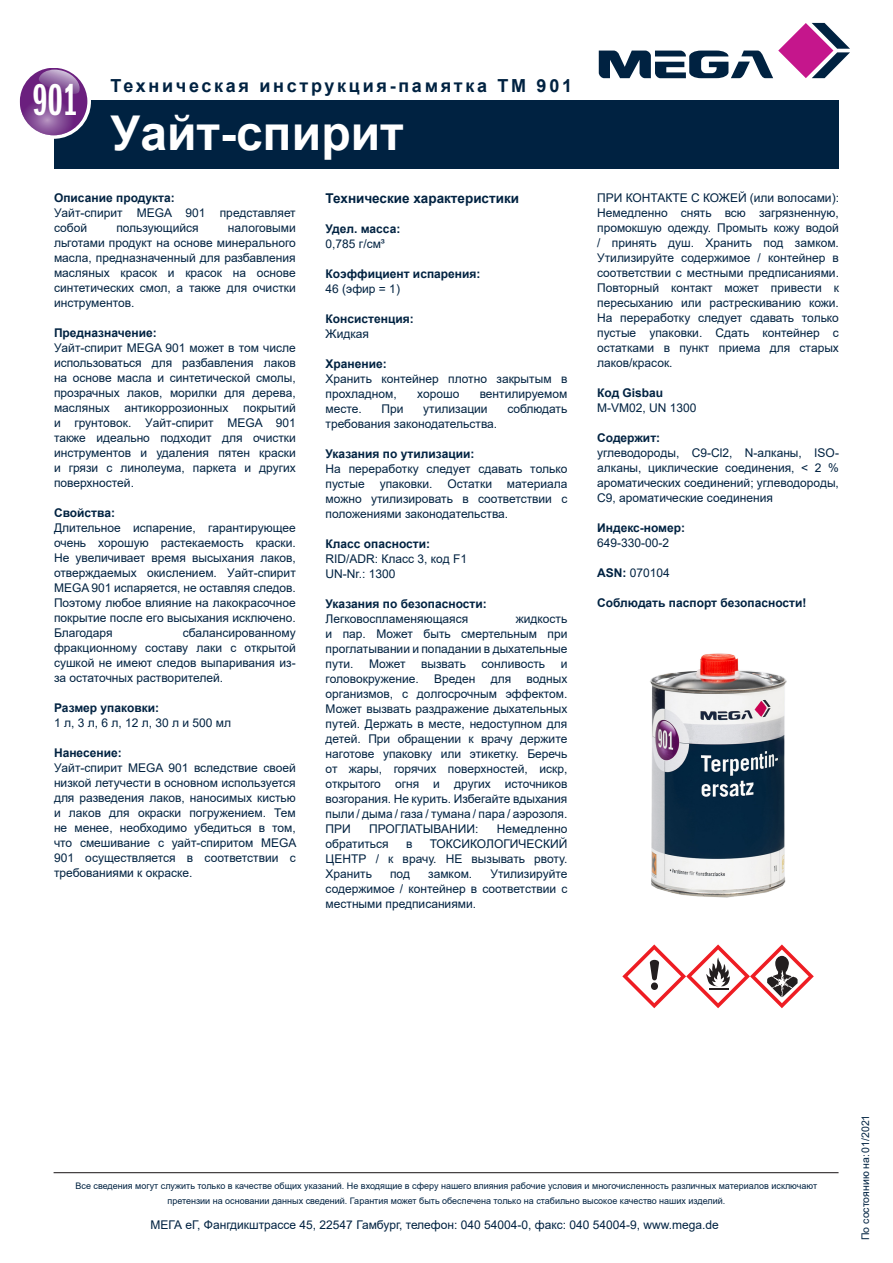
<style>
.page{position:relative;width:893px;height:1263px;background:#fff}
.page>*{position:absolute;margin:0;border:0;box-sizing:border-box;transform-origin:0 0}
.t1{font:700 48px "Arial";color:#fff}
.t2{font:46.2px "ITC Franklin Gothic Std Dm X Cp";color:#fff}
.t3{font:700 18px "Arial";letter-spacing:.15em;color:#002241}
.t4{font:700 13.5px "Arial";color:#002241}
.t5{font:12px/15px "Arial";color:#002241;text-align:justify}
.t6{font:700 12px "Arial";color:#002241}
.t7{font:10.5px "Arial";color:#002241}
.t8{font:9px/15px "Arial";color:#002241;text-align:center}
.s1{font-weight:700}
</style>
<div class="page">
<div style="left:54px;top:101px;width:784px;height:68px;background:#002241"></div>
<svg style="left:16px;top:64px;width:75px;height:75px"></svg>
<svg style="left:20px;top:68px;width:66px;height:67px"></svg>
<svg style="left:599px;top:23px;width:251px;height:55px"></svg>
<hr style="left:54px;top:1172px;width:784px;height:1px;background:#231f20">
<img style="left:650px;top:653px;width:137px;height:245px">
<svg style="left:622px;top:944px;width:192px;height:64px"></svg>
<h2 class="t2" style="left:33px;top:75px;width:46px">901</h2>
<p class="t3" style="left:111px;top:73px;width:463px">Техническая инструкция-памятка TM 901</p>
<p class="t1" style="left:111px;top:99px;width:295px">Уайт-спирит</p>
<p class="t6" style="left:54px;top:189px;width:122px">Описание продукта:</p>
<p class="t5" style="left:54px;top:205px;width:243px">Уайт-спирит MEGA 901 представляет собой</p>
<p class="t4" style="left:326px;top:189px;width:195px">Технические характеристики</p>
<p class="t6" style="left:326px;top:220px;width:76px">Удел. масса:</p>
<p class="t5" style="left:326px;top:236px;width:61px">0,785 г/см³</p>
<p class="t6" style="left:326px;top:265px;width:156px">Коэффициент испарения:</p>
<p class="t5" style="left:326px;top:281px;width:76px">46 (эфир = 1)</p>
<p class="t6" style="left:326px;top:310px;width:90px">Консистенция:</p>
<p class="t5" style="left:326px;top:326px;width:45px">Жидкая</p>
<p class="t6" style="left:326px;top:355px;width:63px">Хранение:</p>
<p class="t5" style="left:326px;top:371px;width:243px">Хранить контейнер плотно закрытым в прохладном,</p>
<p class="t5" style="left:116px;top:220px;width:84px">пользующийся</p>
<p class="t5" style="left:54px;top:220px;width:243px;text-indent:174px">налоговыми льготами продукт на основе минерального масла, предназначенный для разбавления масляных красок и красок на основе синтетических смол, а также для очистки инструментов.</p>
<p class="t6" style="left:54px;top:324px;width:104px">Предназначение:</p>
<p class="t5" style="left:54px;top:340px;width:243px">Уайт-спирит MEGA 901 может в том числе использоваться для разбавления лаков на основе масла и синтетической смолы, прозрачных лаков, морилки для дерева, масляных антикоррозионных покрытий и грунтовок. Уайт-спирит MEGA 901 также идеально подходит для очистки инструментов и удаления пятен краски и грязи с линолеума, паркета и других поверхностей.</p>
<p class="t6" style="left:54px;top:504px;width:63px">Свойства:</p>
<p class="t5" style="left:54px;top:520px;width:243px">Длительное испарение, гарантирующее очень хорошую растекаемость краски.<br>Не увеличивает время высыхания лаков, отверждаемых окислением. Уайт-спирит MEGA 901 испаряется, не оставляя следов.<br>Поэтому любое влияние на лакокрасочное покрытие после его высыхания исключено.<br>Благодаря</p>
<p class="t5" style="left:417px;top:386px;width:44px">хорошо</p>
<p class="t5" style="left:480px;top:386px;width:89px">вентилируемом</p>
<p class="t5" style="left:326px;top:401px;width:38px">месте.</p>
<p class="t5" style="left:382px;top:401px;width:24px">При</p>
<p class="t5" style="left:423px;top:401px;width:66px">утилизации</p>
<p class="t5" style="left:507px;top:401px;width:62px">соблюдать</p>
<p class="t5" style="left:326px;top:416px;width:173px">требования законодательства.</p>
<p class="t6" style="left:326px;top:445px;width:150px">Указания по утилизации:</p>
<p class="t5" style="left:326px;top:461px;width:243px">На переработку следует сдавать только пустые упаковки. Остатки материала можно утилизировать в соответствии с положениями законодательства.</p>
<p class="t6" style="left:326px;top:535px;width:106px">Класс опасности:</p>
<p class="t5" style="left:326px;top:551px;width:143px">RID/ADR: Класс 3, код F1</p>
<p class="t5" style="left:326px;top:566px;width:72px">UN-Nr.: 1300</p>
<p class="t6" style="left:326px;top:595px;width:163px">Указания по безопасности:</p>
<p class="t5" style="left:326px;top:611px;width:144px">Легковоспламеняющаяся</p>
<p class="t5" style="left:326px;top:611px;width:243px;text-indent:190px">жидкость и пар. Может быть смертельным при проглатывании и попадании в дыхательные пути.</p>
<p class="t5" style="left:54px;top:625px;width:243px;text-indent:129px">сбалансированному фракционному составу лаки с открытой сушкой не имеют следов выпаривания из&shy;за остаточных растворителей.</p>
<p class="t6" style="left:54px;top:699px;width:107px">Размер упаковки:</p>
<p class="t5" style="left:54px;top:715px;width:179px">1 л, 3 л, 6 л, 12 л, 30 л и 500 мл</p>
<p class="t6" style="left:54px;top:744px;width:69px">Нанесение:</p>
<p class="t5" style="left:54px;top:760px;width:244px">Уайт-спирит MEGA 901 вследствие своей низкой летучести в основном используется для разведения лаков, наносимых кистью и лаков для окраски погружением. Тем не менее, необходимо убедиться в том, что смешивание с уайт-спиритом MEGA 901 осуществляется в соответствии с требованиями к окраске.</p>
<p class="t5" style="left:369px;top:656px;width:38px">Может</p>
<p class="t5" style="left:421px;top:656px;width:46px">вызвать</p>
<p class="t5" style="left:481px;top:656px;width:65px">сонливость</p>
<p class="t5" style="left:561px;top:656px;width:8px">и</p>
<p class="t5" style="left:326px;top:671px;width:95px">головокружение.</p>
<p class="t5" style="left:434px;top:671px;width:43px">Вреден</p>
<p class="t5" style="left:491px;top:671px;width:22px">для</p>
<p class="t5" style="left:326px;top:671px;width:243px;text-indent:201px">водных организмов, с долгосрочным эффектом.<br>Может вызвать раздражение дыхательных путей. Держать в месте, недоступном для детей. При обращении к врачу держите наготове упаковку или этикетку. Беречь от жары, горячих поверхностей, искр, открытого огня и других источников возгорания. Не курить. Избегайте вдыхания пыли / дыма / газа / тумана / пара / аэрозоля.<br>ПРИ</p>
<p class="t5" style="left:369px;top:821px;width:111px">ПРОГЛАТЫВАНИИ:</p>
<p class="t5" style="left:497px;top:821px;width:72px">Немедленно</p>
<p class="t5" style="left:326px;top:836px;width:65px">обратиться</p>
<p class="t5" style="left:406px;top:836px;width:8px">в</p>
<p class="t5" style="left:326px;top:836px;width:243px;text-indent:104px">ТОКСИКОЛОГИЧЕСКИЙ ЦЕНТР / к врачу. НЕ вызывать рвоту.<br>Хранить</p>
<p class="t5" style="left:326px;top:866px;width:243px;text-indent:165px">Утилизируйте содержимое / контейнер в соответствии с местными предписаниями.</p>
<p class="t5" style="left:390px;top:866px;width:21px">под</p>
<p class="t5" style="left:428px;top:866px;width:46px">замком.</p>
<p class="t5" style="left:597px;top:190px;width:243px">ПРИ КОНТАКТЕ С КОЖЕЙ (или волосами):</p>
<p class="t5" style="left:597px;top:205px;width:243px">Немедленно снять всю загрязненную, промокшую одежду. Промыть кожу водой / принять душ. Хранить под замком.<br>Утилизируйте содержимое / контейнер в соответствии с местными предписаниями.<br>Повторный контакт может привести к пересыханию или растрескиванию кожи.<br>На переработку следует сдавать только пустые упаковки. Сдать контейнер с остатками в пункт приема для старых лаков/красок.</p>
<p class="t6" style="left:597px;top:384px;width:68px">Код Gisbau</p>
<p class="t5" style="left:597px;top:400px;width:101px">M-VM02, UN 1300</p>
<p class="t6" style="left:597px;top:429px;width:65px">Содержит:</p>
<p class="t5" style="left:597px;top:445px;width:243px">углеводороды, C9-Cl2, N-алканы, ISO&shy;алканы, циклические соединения, &lt; 2 % ароматических соединений; углеводороды, C9, ароматические соединения</p>
<p class="t6" style="left:597px;top:519px;width:89px">Индекс-номер:</p>
<p class="t5" style="left:597px;top:535px;width:74px">649-330-00-2</p>
<p class="t5" style="left:597px;top:565px;width:74px"><span class="s1">ASN:</span> 070104</p>
<p class="t6" style="left:597px;top:594px;width:211px">Соблюдать паспорт безопасности!</p>
<p class="t8" style="left:76px;top:1178px;width:743px">Все сведения могут служить только в качестве общих указаний. Не входящие в сферу нашего влияния рабочие условия и многочисленность различных материалов исключают претензии на основании данных сведений. Гарантия может быть обеспечена только на стабильно высокое качество наших изделий.</p>
<p class="t5" style="left:150px;top:1217px;width:570px">МЕГА еГ, Фангдикштрассе 45, 22547 Гамбург, телефон: 040 54004-0, факс: 040 54004-9, www.mega.de</p>
<p class="t7" style="left:858px;top:1240px;width:127px;rotate:-90deg">По состоянию на:01/2021</p>
</div>
